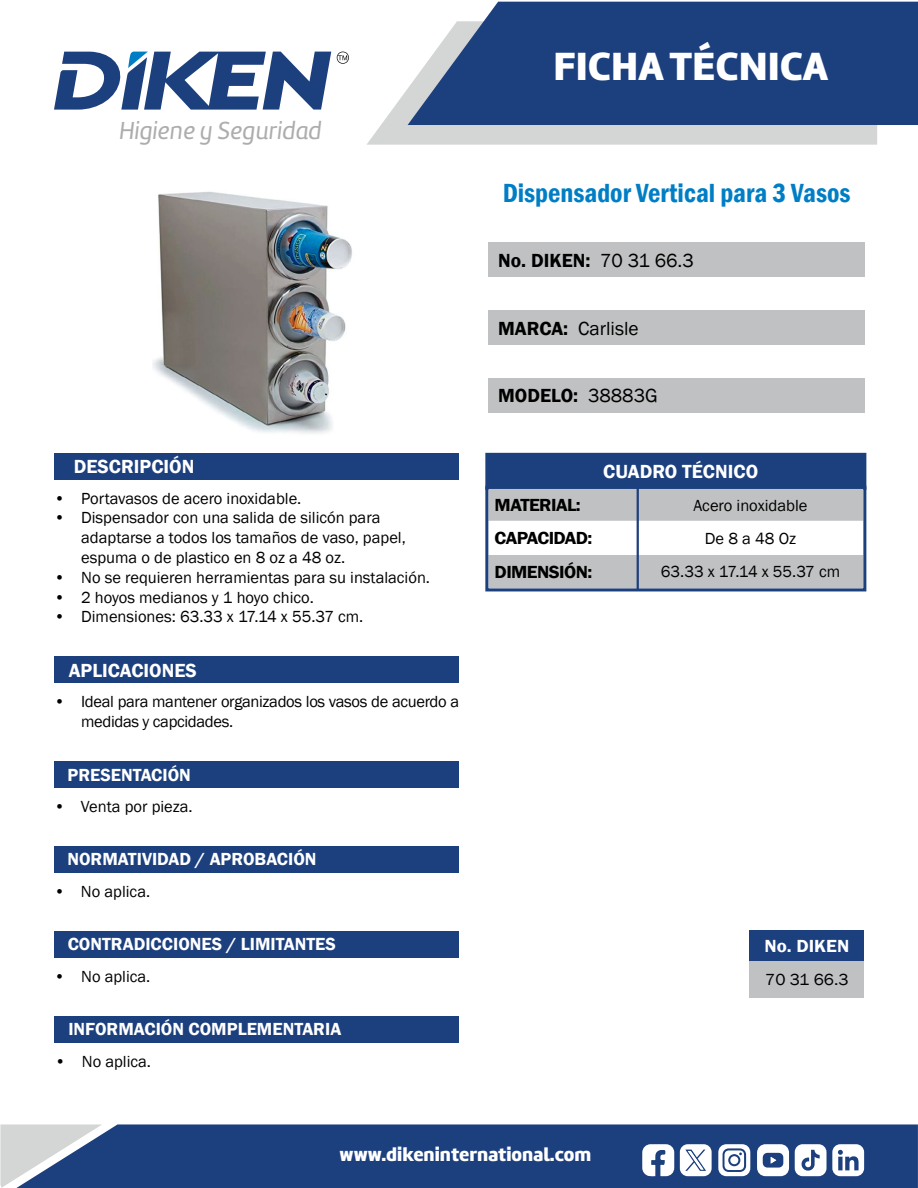
<style>
.page{position:relative;width:918px;height:1188px;background:#fff}
.page>*{position:absolute;margin:0;border:0;box-sizing:border-box;transform-origin:0 0}
.t1{font:40.8px "Amelia Basic Black";color:#fff}
.t2{font:600 condensed 27px "Franklin Gothic";color:#007ec5}
.t3{font:25.5px "Amelia Basic Italic";color:#acadad}
.t4{font:600 19.5px "Franklin Gothic";color:#fff}
.t5{font:600 19.5px "Franklin Gothic";color:#000}
.t6{font:19.5px "Amelia Basic Black";color:#fff}
.t7{font:19.5px "Franklin Gothic";color:#000}
.t8{font:600 18px "Franklin Gothic";color:#fff}
.t9{font:600 18px "Franklin Gothic";letter-spacing:-.03em;color:#000;scale:1.05 1}
.t10{font:600 18px "Franklin Gothic";color:#fff;scale:1.05 1}
.t11{font:16.5px/19.8px "Franklin Gothic";color:#000}
.t12{font:16.5px/19.8px "Franklin Gothic";letter-spacing:-.02em;color:#000}
.t13{font:16.5px "Franklin Gothic";color:#000;scale:1.05 1}
.s1{font-weight:400}
.s2{font-weight:600}
</style>
<div class="page">
<div style="left:102px;top:1124px;width:816px;height:64px;background:#1c3f7e"></div>
<svg style="left:0;top:1124px;width:102px;height:64px;background:#99a6bd"></svg>
<svg style="left:367px;top:88px;width:510px;height:57px;background:#d8dada"></svg>
<svg style="left:408px;top:2px;width:510px;height:123px;background:#315089"></svg>
<svg style="left:54px;top:51px;width:277px;height:59px"></svg>
<svg style="left:337px;top:52px;width:12px;height:12px"></svg>
<svg style="left:680px;top:1144px;width:32px;height:32px"></svg>
<svg style="left:642px;top:1144px;width:32px;height:32px"></svg>
<svg style="left:718px;top:1144px;width:32px;height:32px"></svg>
<div style="left:730px;top:1156px;width:8px;height:8px;background:#fff;border-radius:50%"></div>
<svg style="left:757px;top:1144px;width:32px;height:32px"></svg>
<svg style="left:795px;top:1144px;width:69px;height:32px"></svg>
<div style="left:488px;top:243px;width:377px;height:34px;background:#c0c1c2"></div>
<div style="left:488px;top:311px;width:377px;height:34px;background:#c0c1c2"></div>
<div style="left:488px;top:378px;width:377px;height:34px;background:#c0c1c2"></div>
<div style="left:54px;top:453px;width:405px;height:26px;background:#1c3f7e"></div>
<div style="left:54px;top:656px;width:405px;height:27px;background:#1c3f7e"></div>
<div style="left:54px;top:761px;width:405px;height:27px;background:#1c3f7e"></div>
<div style="left:54px;top:931px;width:405px;height:26px;background:#1c3f7e"></div>
<div style="left:54px;top:846px;width:405px;height:26px;background:#1c3f7e"></div>
<div style="left:487px;top:454px;width:378px;height:34px;background:#1c3f7e"></div>
<div style="left:485px;top:453px;width:381px;height:37px;border:3px solid #1c3f7e"></div>
<svg style="left:489px;top:490px;width:373px;height:97px"></svg>
<div style="left:485px;top:486px;width:381px;height:105px;border:3px solid #1c3f7e"></div>
<hr style="left:637px;top:487px;width:2px;height:103px;background:#1c3f7e">
<div style="left:750px;top:931px;width:114px;height:30px;background:#1c3f7e"></div>
<div style="left:750px;top:961px;width:114px;height:37px;background:#c0c1c2"></div>
<div style="left:55px;top:1016px;width:404px;height:26px;background:#1c3f7e"></div>
<img style="left:153px;top:191px;width:199px;height:243px">
<h3 class="t3" style="left:119px;top:116px;width:204px">Higiene y Seguridad</h3>
<p class="t4" style="left:74px;top:454px;width:122px">DESCRIPCIÓN</p>
<p class="t11" style="left:54px;top:489px;width:249px">• Portavasos de acero inoxidable.</p>
<p class="t11" style="left:81px;top:508px;width:326px;text-indent:-27px">• Dispensador con una salida de silicón para adaptarse a todos los tamaños de vaso, papel, espuma o de plastico en 8 oz a 48 oz.</p>
<p class="t11" style="left:54px;top:568px;width:377px">• No se requieren herramientas para su instalación.</p>
<p class="t11" style="left:54px;top:588px;width:261px">• 2 hoyos medianos y 1 hoyo chico.</p>
<p class="t11" style="left:54px;top:607px;width:311px">• Dimensiones: 63.33 x 17.14 x 55.37 cm.</p>
<p class="t4" style="left:69px;top:658px;width:129px">APLICACIONES</p>
<p class="t12" style="left:81px;top:692px;width:380px;text-indent:-27px">• Ideal para mantener organizados los vasos de acuerdo a medidas y capcidades.</p>
<p class="t8" style="left:68px;top:764px;width:125px">PRESENTACIÓN</p>
<p class="t11" style="left:54px;top:797px;width:140px">• Venta por pieza.</p>
<p class="t8" style="left:68px;top:848px;width:251px">NORMATIVIDAD / APROBACIÓN</p>
<p class="t11" style="left:54px;top:882px;width:98px">• No aplica.</p>
<p class="t8" style="left:68px;top:933px;width:270px">CONTRADICCIONES / LIMITANTES</p>
<p class="t11" style="left:54px;top:967px;width:98px">• No aplica.</p>
<p class="t8" style="left:68px;top:1018px;width:274px">INFORMACIÓN COMPLEMENTARIA</p>
<p class="t11" style="left:55px;top:1052px;width:98px">• No aplica.</p>
<h1 class="t1" style="left:553px;top:41px;width:276px">FICHA TÉCNICA</h1>
<h2 class="t2" style="left:503px;top:175px;width:349px">Dispensador Vertical para 3 Vasos</h2>
<p class="t5" style="left:498px;top:248px;width:197px">No. DIKEN: <span class="s1">70 31 66.3</span></p>
<p class="t7" style="left:498px;top:316px;width:142px"><span class="s2">MARCA:</span> Carlisle</p>
<p class="t5" style="left:498px;top:384px;width:161px">MODELO: <span class="s1">38883G</span></p>
<p class="t4" style="left:603px;top:460px;width:156px">CUADRO TÉCNICO</p>
<p class="t9" style="left:495px;top:494px;width:84px">MATERIAL:</p>
<p class="t11" style="left:694px;top:496px;width:115px">Acero inoxidable</p>
<p class="t9" style="left:495px;top:527px;width:95px">CAPACIDAD:</p>
<p class="t11" style="left:705px;top:529px;width:93px">De 8 a 48 Oz</p>
<p class="t9" style="left:495px;top:561px;width:95px">DIMENSIÓN:</p>
<p class="t11" style="left:661px;top:562px;width:181px">63.33 x 17.14 x 55.37 cm</p>
<p class="t10" style="left:765px;top:935px;width:82px">No. DIKEN</p>
<p class="t13" style="left:765px;top:969px;width:81px">70 31 66.3</p>
<p class="t6" style="left:340px;top:1143px;width:253px">www.dikeninternational.com</p>
</div>
